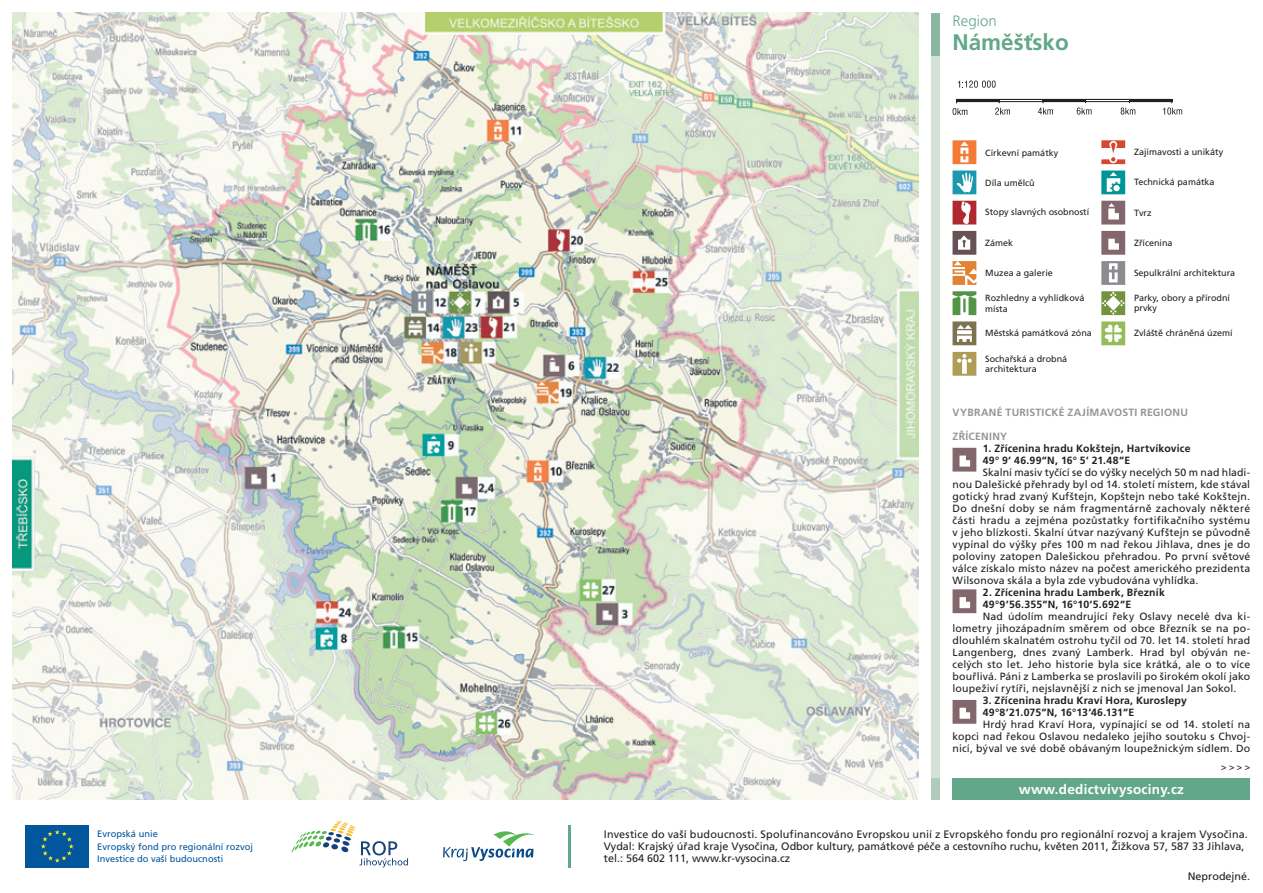
<style>
.page{position:relative;width:1263px;height:893px;background:#fff}
.page>*{position:absolute;margin:0;border:0;box-sizing:border-box;transform-origin:0 0}
.t1{font:700 22.5px "Frutiger CE";color:#62a78a}
.t2{font:300 15px "Frutiger CE";color:#62a78a}
.t3{font:700 13.5px "Frutiger CE";letter-spacing:.02em;color:#fff}
.Text{font:10.8px/12px "Frutiger CE";color:#231f20}
.Text-2{font:10.5px/12px "Frutiger CE";letter-spacing:.015em;color:#231f20;text-align:justify}
.Text-3{font:700 10.5px/12px "Frutiger CE";letter-spacing:.015em;color:#231f20}
.Text-4{font:700 10.5px "Frutiger CE";letter-spacing:.025em;color:#939598}
.t4{font:9.3px/12.5px "Frutiger CE";color:#01569e}
.Text-5{font:9px/10.5px "Frutiger CE";color:#231f20}
</style>
<div class="page">
<img style="left:13px;top:13px;width:905px;height:786px">
<svg style="left:291px;top:821px;width:117px;height:46px"></svg>
<div style="left:26px;top:825px;width:63px;height:42px;background:#01569e"></div>
<svg style="left:41px;top:830px;width:33px;height:33px"></svg>
<svg style="left:443px;top:831px;width:92px;height:30px"></svg>
<hr style="left:569px;top:825px;width:2px;height:42px;background:#62a78a">
<div style="left:952px;top:778px;width:298px;height:21px;background:#62a78a"></div>
<div style="left:931px;top:13px;width:9px;height:786px;background:#d4e2da"></div>
<div style="left:931px;top:778px;width:9px;height:21px;background:#aecbbd"></div>
<div style="left:931px;top:13px;width:9px;height:42px;background:#8ab7a2"></div>
<svg style="left:952px;top:99px;width:230px;height:16px"></svg>
<svg style="left:958px;top:81px;width:38px;height:7px"></svg>
<svg style="left:952px;top:140px;width:24px;height:24px"></svg>
<svg style="left:952px;top:171px;width:24px;height:23px"></svg>
<svg style="left:952px;top:201px;width:24px;height:24px"></svg>
<svg style="left:952px;top:231px;width:24px;height:24px"></svg>
<svg style="left:952px;top:261px;width:24px;height:24px"></svg>
<svg style="left:952px;top:321px;width:24px;height:24px"></svg>
<svg style="left:952px;top:352px;width:24px;height:24px"></svg>
<svg style="left:1101px;top:140px;width:24px;height:24px"></svg>
<svg style="left:1101px;top:171px;width:24px;height:23px"></svg>
<svg style="left:1101px;top:321px;width:24px;height:24px"></svg>
<svg style="left:1101px;top:201px;width:24px;height:24px"></svg>
<svg style="left:1101px;top:231px;width:24px;height:24px"></svg>
<svg style="left:952px;top:448px;width:24px;height:24px"></svg>
<svg style="left:952px;top:589px;width:24px;height:24px"></svg>
<svg style="left:952px;top:700px;width:24px;height:24px"></svg>
<svg style="left:952px;top:291px;width:24px;height:24px"></svg>
<svg style="left:1101px;top:261px;width:24px;height:24px"></svg>
<svg style="left:1101px;top:291px;width:24px;height:24px"></svg>
<p class="t2" style="left:952px;top:12px;width:46px">Region</p>
<p class="t1" style="left:952px;top:28px;width:118px">Náměšťsko</p>
<p class="Text-5" style="left:985px;top:148px;width:75px">Církevní památky</p>
<p class="Text-5" style="left:985px;top:178px;width:51px">Díla umělců</p>
<p class="Text-5" style="left:985px;top:208px;width:106px">Stopy slavných osobností</p>
<p class="Text-5" style="left:985px;top:238px;width:30px">Zámek</p>
<p class="Text-5" style="left:985px;top:268px;width:69px">Muzea a galerie</p>
<p class="Text-5" style="left:985px;top:293px;width:101px">Rozhledny a vyhlídková místa</p>
<p class="Text-5" style="left:985px;top:329px;width:108px">Městská památková zóna</p>
<p class="Text-5" style="left:985px;top:354px;width:84px">Sochařská a drobná architektura</p>
<p class="Text-5" style="left:1134px;top:148px;width:91px">Zajímavosti a unikáty</p>
<p class="Text-5" style="left:1134px;top:178px;width:82px">Technická památka</p>
<p class="Text-5" style="left:1134px;top:208px;width:19px">Tvrz</p>
<p class="Text-5" style="left:1134px;top:238px;width:40px">Zřícenina</p>
<p class="Text-5" style="left:1134px;top:268px;width:103px">Sepulkrální architektura</p>
<p class="Text-5" style="left:1134px;top:293px;width:97px">Parky, obory a přírodní prvky</p>
<p class="Text-5" style="left:1134px;top:329px;width:100px">Zvláště chráněná území</p>
<p class="Text-4" style="left:952px;top:405px;width:237px">VYBRANÉ TURISTICKÉ ZAJÍMAVOSTI REGIONU</p>
<p class="Text-4" style="left:952px;top:429px;width:56px">ZŘÍCENINY</p>
<p class="Text-3" style="left:983px;top:443px;width:209px">1. Zřícenina hradu Kokštejn, Hartvíkovice</p>
<p class="Text-3" style="left:983px;top:455px;width:149px">49° 9‘ 46.99“N, 16° 5‘ 21.48“E</p>
<p class="Text-2" style="left:952px;top:467px;width:299px;text-indent:30px">Skalní masiv tyčící se do výšky necelých 50 m nad hladi&shy;nou Dalešické přehrady byl od 14. století místem, kde stával gotický hrad zvaný Kufštejn, Kopštejn nebo také Kokštejn.<br>Do dnešní doby se nám fragmentárně zachovaly některé části hradu a zejména pozůstatky fortifikačního systému v jeho blízkosti. Skalní útvar nazývaný Kufštejn se původně vypínal do výšky přes 100 m nad řekou Jihlava, dnes je do poloviny zatopen Dalešickou přehradou. Po první světové válce získalo místo název na počest amerického prezidenta Wilsonova skála a byla zde vybudována vyhlídka.</p>
<p class="Text-3" style="left:983px;top:587px;width:184px">2. Zřícenina hradu Lamberk, Březník<br>49°9‘56.355“N, 16°10‘5.692“E</p>
<p class="Text-2" style="left:952px;top:611px;width:299px;text-indent:30px">Nad údolím meandrující řeky Oslavy necelé dva ki&shy;lometry jihozápadním směrem od obce Březník se na po&shy;dlouhlém skalnatém ostrohu tyčil od 70. let 14. století hrad Langenberg, dnes zvaný Lamberk. Hrad byl obýván ne&shy;celých sto let. Jeho historie byla sice krátká, ale o to více bouřlivá. Páni z Lamberka se proslavili po širokém okolí jako loupeživí rytíři, nejslavnější z nich se jmenoval Jan Sokol.</p>
<p class="Text-3" style="left:983px;top:695px;width:206px">3. Zřícenina hradu Kraví Hora, Kuroslepy<br>49°8‘21.075“N, 16°13‘46.131“E</p>
<p class="Text-2" style="left:952px;top:719px;width:299px;text-indent:30px">Hrdý hrad Kraví Hora, vypínající se od 14. století na kopci nad řekou Oslavou nedaleko jejího soutoku s Chvoj&shy;nicí, býval ve své době obávaným loupežnickým sídlem. Do</p>
<p class="t3" style="left:1019px;top:780px;width:167px">www.dedictvivysociny.cz</p>
<p class="Text-5" style="left:1221px;top:762px;width:31px">&gt; &gt; &gt; &gt;</p>
<p class="t4" style="left:97px;top:829px;width:157px">Evropská unie<br>Evropský fond pro regionální rozvoj<br>Investice do vaší budoucnosti</p>
<p class="Text" style="left:604px;top:829px;width:646px">Investice do vaší budoucnosti. Spolufinancováno Evropskou unií z Evropského fondu pro regionální rozvoj a krajem Vysočina.</p>
<p class="Text" style="left:604px;top:841px;width:642px">Vydal: Krajský úřad kraje Vysočina, Odbor kultury, památkové péče a cestovního ruchu, květen 2011, Žižkova 57, 587 33 Jihlava, tel.: 564 602 111, www.kr-vysocina.cz</p>
<p class="Text" style="left:1188px;top:871px;width:64px">Neprodejné.</p>
</div>
